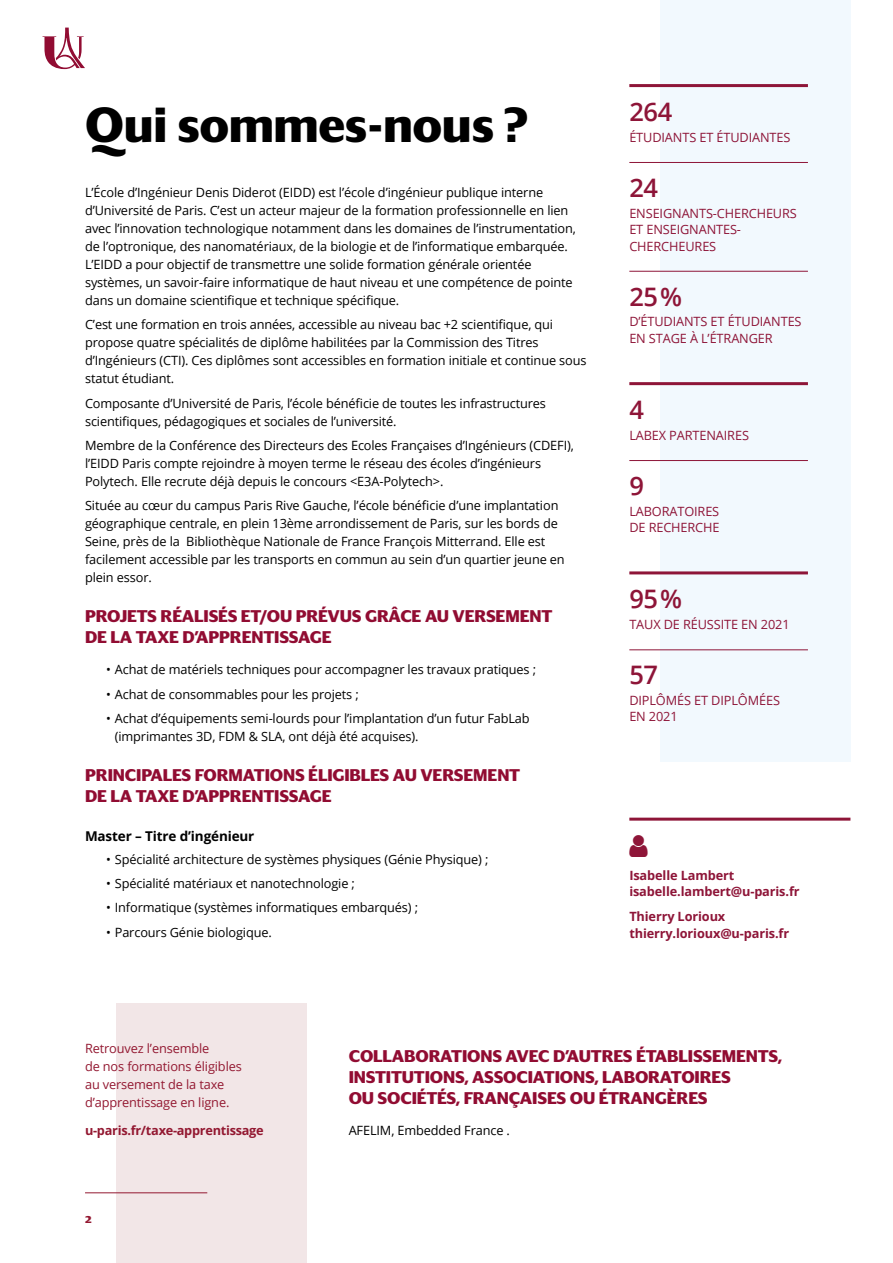
<style>
.page{position:relative;width:893px;height:1263px;background:#fff}
.page>*{position:absolute;margin:0;border:0;box-sizing:border-box;transform-origin:0 0}
.t1{font:700 48px "Darby Sans Universite Paris";letter-spacing:-.01em;color:#000}
.t2{font:600 25.5px "Open Sans";letter-spacing:-.01em;color:#8e1538}
.t3{font:700 16.5px/21px "Darby Sans Universite Paris";letter-spacing:-.01em;color:#910c32}
.t4{font:700 13.5px "Open Sans";letter-spacing:-.01em;color:#000}
.t5{font:700 13.5px "Darby Sans Universite Paris";color:#931831}
.t6{font:12.75px/18px "Open Sans";letter-spacing:-.01em;color:#000}
.t7{font:12.75px/16.5px "Open Sans";letter-spacing:-.01em;color:#8e1538}
.t8{font:12.75px/18px "Open Sans";letter-spacing:-.01em;color:#931831}
.t9{font:700 12.75px/16.5px "Open Sans";letter-spacing:-.01em;color:#8e1538}
.t10{font:700 12.75px "Open Sans";letter-spacing:-.02em;color:#931831}
.s1{font-family:"Darby Sans"}
</style>
<div class="page">
<div style="left:660px;top:0;width:190px;height:761px;background:#f2f9fe"></div>
<hr style="left:629px;top:84px;width:179px;height:3px;background:#8e1538">
<hr style="left:629px;top:162px;width:179px;height:1px;background:#8e1538">
<hr style="left:629px;top:271px;width:179px;height:1px;background:#8e1538">
<hr style="left:629px;top:382px;width:179px;height:3px;background:#8e1538">
<hr style="left:629px;top:460px;width:179px;height:1px;background:#8e1538">
<hr style="left:629px;top:571px;width:179px;height:3px;background:#8e1538">
<hr style="left:629px;top:649px;width:179px;height:1px;background:#8e1538">
<div style="left:116px;top:1003px;width:190px;height:260px;background:#f2e6e7"></div>
<hr style="left:629px;top:818px;width:221px;height:3px;background:#8e1538">
<svg style="left:43px;top:28px;width:42px;height:41px"></svg>
<hr style="left:85px;top:1192px;width:122px;height:1px;background:#931831">
<h1 class="t1" style="left:85px;top:88px;width:444px"><span class="s1">Q</span>ui sommes-nous ?</h1>
<p class="t6" style="left:85px;top:183px;width:492px">L’École d’Ingénieur Denis Diderot (EIDD) est l’école d’ingénieur publique interne d’Université de Paris. C’est un acteur majeur de la formation professionnelle en lien avec l’innovation technologique notamment dans les domaines de l’instrumentation, de l’optronique, des nanomatériaux, de la biologie et de l’informatique embarquée.<br>L’EIDD a pour objectif de transmettre une solide formation générale orientée systèmes, un savoir-faire informatique de haut niveau et une compétence de pointe dans un domaine scientifique et technique spécifique.</p>
<p class="t6" style="left:85px;top:315px;width:503px">C’est une formation en trois années, accessible au niveau bac +2 scientifique, qui propose quatre spécialités de diplôme habilitées par la Commission des Titres d’Ingénieurs (CTI). Ces diplômes sont accessibles en formation initiale et continue sous statut étudiant.</p>
<p class="t6" style="left:85px;top:394px;width:462px">Composante d’Université de Paris, l’école bénéficie de toutes les infrastructures scientifiques, pédagogiques et sociales de l’université.</p>
<p class="t6" style="left:85px;top:436px;width:490px">Membre de la Conférence des Directeurs des Ecoles Françaises d’Ingénieurs (CDEFI), l’EIDD Paris compte rejoindre à moyen terme le réseau des écoles d’ingénieurs<br>Polytech. Elle recrute déjà depuis le concours &lt;E3A-Polytech&gt;.</p>
<p class="t6" style="left:85px;top:496px;width:481px">Située au cœur du campus Paris Rive Gauche, l’école bénéficie d’une implantation géographique centrale, en plein 13ème arrondissement de Paris, sur les bords de Seine, près de la Bibliothèque Nationale de France François Mitterrand. Elle est facilement accessible par les transports en commun au sein d’un quartier jeune en plein essor.</p>
<p class="t3" style="left:85px;top:605px;width:469px"><span class="s1">P</span>ROJETS RÉALISÉS ET/OU PRÉVUS GRÂCE AU VERSEMENT<br>DE LA TAXE D’APPRENTISSAGE</p>
<p class="t6" style="left:106px;top:660px;width:431px">• Achat de matériels techniques pour accompagner les travaux pratiques ;</p>
<p class="t6" style="left:106px;top:685px;width:254px">• Achat de consommables pour les projets ;</p>
<p class="t6" style="left:115px;top:709px;width:416px;text-indent:-9px">• Achat d’équipements semi-lourds pour l’implantation d’un futur FabLab (imprimantes 3D, FDM &amp; SLA, ont déjà été acquises).</p>
<p class="t3" style="left:85px;top:764px;width:437px"><span class="s1">P</span>RINCIPALES FORMATIONS ÉLIGIBLES AU VERSEMENT<br>DE LA TAXE D’APPRENTISSAGE</p>
<p class="t4" style="left:85px;top:827px;width:171px">Master – Titre d’ingénieur</p>
<p class="t6" style="left:106px;top:850px;width:384px">• Spécialité architecture de systèmes physiques (Génie Physique) ;</p>
<p class="t6" style="left:106px;top:874px;width:250px">• Spécialité matériaux et nanotechnologie ;</p>
<p class="t6" style="left:106px;top:898px;width:313px">• Informatique (systèmes informatiques embarqués) ;</p>
<p class="t6" style="left:106px;top:923px;width:167px">• Parcours Génie biologique.</p>
<h2 class="t2" style="left:629px;top:94px;width:45px">264</h2>
<p class="t7" style="left:629px;top:129px;width:163px">ÉTUDIANTS ET ÉTUDIANTES</p>
<h2 class="t2" style="left:629px;top:170px;width:30px">24</h2>
<p class="t7" style="left:629px;top:204px;width:169px">ENSEIGNANTS-CHERCHEURS<br>ET ENSEIGNANTES-<br>CHERCHEURES</p>
<h2 class="t2" style="left:629px;top:279px;width:54px">25 %</h2>
<p class="t7" style="left:629px;top:313px;width:174px">D’ÉTUDIANTS ET ÉTUDIANTES<br>EN STAGE À L’ÉTRANGER</p>
<h2 class="t2" style="left:629px;top:392px;width:16px">4</h2>
<p class="t7" style="left:629px;top:427px;width:121px">LABEX PARTENAIRES</p>
<h2 class="t2" style="left:629px;top:468px;width:16px">9</h2>
<p class="t7" style="left:629px;top:502px;width:92px">LABORATOIRES<br>DE RECHERCHE</p>
<h2 class="t2" style="left:629px;top:582px;width:54px">95 %</h2>
<p class="t7" style="left:629px;top:616px;width:162px">TAUX DE RÉUSSITE EN 2021</p>
<h2 class="t2" style="left:629px;top:657px;width:30px">57</h2>
<p class="t7" style="left:629px;top:692px;width:152px">DIPLÔMÉS ET DIPLÔMÉES<br>EN 2021</p>
<p class="t9" style="left:629px;top:866px;width:172px">Isabelle Lambert isabelle.lambert@u-paris.fr</p>
<p class="t9" style="left:629px;top:908px;width:161px">Thierry Lorioux thierry.lorioux@u-paris.fr</p>
<p class="t8" style="left:85px;top:1039px;width:158px">Retrouvez l’ensemble<br>de nos formations éligibles au versement de la taxe d’apprentissage en ligne.</p>
<p class="t10" style="left:85px;top:1121px;width:180px">u-paris.fr/taxe-apprentissage</p>
<p class="t5" style="left:85px;top:1208px;width:8px">2</p>
<p class="t3" style="left:349px;top:1045px;width:435px"><span class="s1">C</span>OLLABORATIONS AVEC D’AUTRES ÉTABLISSEMENTS,<br>INSTITUTIONS, ASSOCIATIONS, LABORATOIRES<br>OU SOCIÉTÉS, FRANÇAISES OU ÉTRANGÈRES</p>
<p class="t6" style="left:349px;top:1121px;width:163px">AFELIM, Embedded France .</p>
</div>
